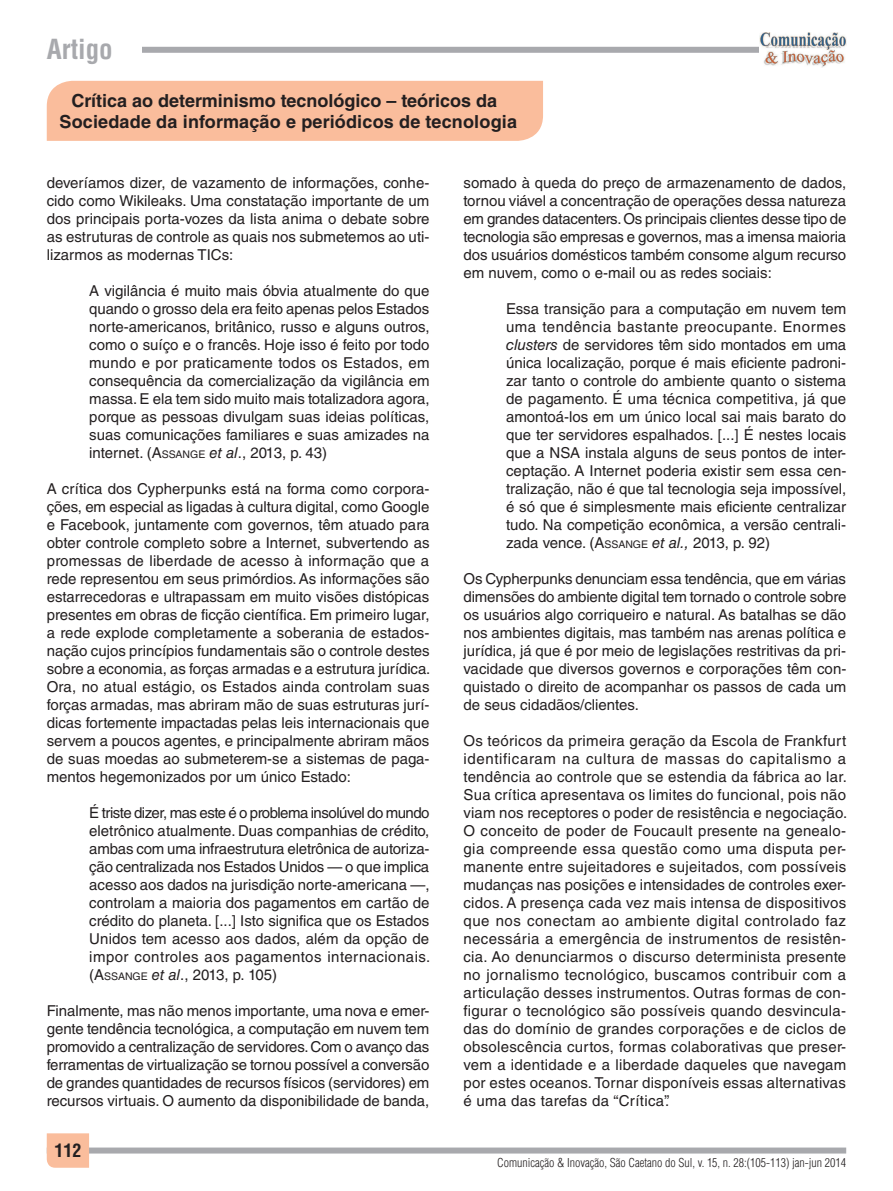
<style>
.page{position:relative;width:893px;height:1191px;background:#fff}
.page>*{position:absolute;margin:0;border:0;box-sizing:border-box;transform-origin:0 0}
.t1{font:700 condensed 27px "Helvetica LT Std";color:#a8a9ad}
.t2{font:700 18px/21.6px "Helvetica LT Std";color:#231f20;text-align:center}
.t3{font:700 condensed 18px "Helvetica LT Std";color:#231f20}
.t4{font:15px/18px "Helvetica LT Std";color:#231f20;text-align:justify}
.t5{font:300 condensed 12px "Helvetica LT Std";color:#231f20}
.t6{font:10.5px "Helvetica LT Std";color:#231f20}
.s1{font-style:inherit}
.s2{font-size:10.5px}
.s3{font-style:italic}
.s4{font-size:15px}
</style>
<div class="page">
<div style="left:70px;top:47px;width:689px;height:6px;background:#a8a9ad"></div>
<div style="left:47px;top:1147px;width:799px;height:6px;background:#a8a9ad"></div>
<svg style="left:47px;top:1133px;width:42px;height:34px"></svg>
<img style="left:759px;top:32px;width:87px;height:35px">
<div style="left:47px;top:32px;width:95px;height:35px;background:#fff"></div>
<div style="left:47px;top:81px;width:496px;height:60px;background:#fabd9c"></div>
<h1 class="t1" style="left:47px;top:33px;width:68px">Artigo</h1>
<h1 class="t1" style="left:47px;top:33px;width:49px">xxxx</h1>
<p class="t2" style="left:60px;top:89px;width:459px">Crítica ao determinismo tecnológico – teóricos da<br>Sociedade da informação e periódicos de tecnologia</p>
<p class="t4" style="left:47px;top:174px;width:384px">deveríamos dizer, de vazamento de informações, conhe&shy;cido como Wikileaks. Uma constatação importante de um dos principais porta-vozes da lista anima o debate sobre as estruturas de controle as quais nos submetemos ao uti&shy;lizarmos as modernas TICs:</p>
<p class="t4" style="left:89px;top:282px;width:342px">A vigilância é muito mais óbvia atualmente do que quando o grosso dela era feito apenas pelos Estados norte-americanos, britânico, russo e alguns outros, como o suíço e o francês. Hoje isso é feito por todo mundo e por praticamente todos os Estados, em consequência da comercialização da vigilância em massa. E ela tem sido muito mais totalizadora agora, porque as pessoas divulgam suas ideias políticas, suas comunicações familiares e suas amizades na internet. (<span class="s1">A</span><span class="s2">SSA</span></p>
<p class="t4" style="left:183px;top:444px;width:146px"><span class="s2">NGE</span> <span class="s3">et al</span>., 2013, p. 43)</p>
<p class="t4" style="left:47px;top:480px;width:385px">A crítica dos Cypherpunks está na forma como corpora&shy;ções, em especial as ligadas à cultura digital, como Google e Facebook, juntamente com governos, têm atuado para obter controle completo sobre a Internet, subvertendo as promessas de liberdade de acesso à informação que a rede representou em seus primórdios. As informações são estarrecedoras e ultrapassam em muito visões distópicas presentes em obras de ficção científica. Em primeiro lugar, a rede explode completamente a soberania de estados&shy;nação cujos princípios fundamentais são o controle destes sobre a economia, as forças armadas e a estrutura jurídica.<br>Ora, no atual estágio, os Estados ainda controlam suas forças armadas, mas abriram mão de suas estruturas jurí&shy;dicas fortemente impactadas pelas leis internacionais que servem a poucos agentes, e principalmente abriram mãos de suas moedas ao submeterem-se a sistemas de paga&shy;mentos hegemonizados por um único Estado:</p>
<p class="t4" style="left:89px;top:804px;width:343px">É triste dizer, mas este é o problema insolúvel do mundo eletrônico atualmente. Duas companhias de crédito, ambas com uma infraestrutura eletrônica de autoriza&shy;ção centralizada nos Estados Unidos — o que implica acesso aos dados na jurisdição norte-americana —, controlam a maioria dos pagamentos em cartão de crédito do planeta. [...] Isto significa que os Estados Unidos tem acesso aos dados, além da opção de impor controles aos pagamentos internacionais.</p>
<p class="t6" style="left:89px;top:970px;width:23px"><span class="s4">(</span><span class="s4">A</span>SSA</p>
<p class="t4" style="left:125px;top:966px;width:154px"><span class="s2">NGE</span> <span class="s3">et al</span>., 2013, p. 105)</p>
<p class="t4" style="left:47px;top:1002px;width:384px">Finalmente, mas não menos importante, uma nova e emer&shy;gente tendência tecnológica, a computação em nuvem tem promovido a centralização de servidores. Com o avanço das ferramentas de virtualização se tornou possível a conversão de grandes quantidades de recursos físicos (servidores) em recursos virtuais. O aumento da disponibilidade de banda,</p>
<p class="t3" style="left:54px;top:1139px;width:28px">112</p>
<p class="t4" style="left:463px;top:174px;width:384px">somado à queda do preço de armazenamento de dados, tornou viável a concentração de operações dessa natureza em grandes datacenters. Os principais clientes desse tipo de tecnologia são empresas e governos, mas a imensa maioria dos usuários domésticos também consome algum recurso em nuvem, como o e-mail ou as redes sociais:</p>
<p class="t4" style="left:506px;top:300px;width:342px">Essa transição para a computação em nuvem tem uma tendência bastante preocupante. Enormes <span class="s3">clusters</span> de servidores têm sido montados em uma única localização, porque é mais eficiente padroni&shy;zar tanto o controle do ambiente quanto o sistema de pagamento. É uma técnica competitiva, já que amontoá-los em um único local sai mais barato do que ter servidores espalhados. [...] É nestes locais que a NSA instala alguns de seus pontos de inter&shy;ceptação. A Internet poderia existir sem essa cen&shy;tralização, não é que tal tecnologia seja impossível, é só que é simplesmente mais eficiente centralizar tudo. Na competição econômica, a versão centrali&shy;zada vence. (<span class="s1">A</span><span class="s2">SSA</span></p>
<p class="t4" style="left:625px;top:534px;width:146px"><span class="s2">NGE</span> <span class="s3">et al.,</span> 2013, p. 92)</p>
<p class="t4" style="left:463px;top:570px;width:384px">Os Cypherpunks denunciam essa tendência, que em várias dimensões do ambiente digital tem tornado o controle sobre os usuários algo corriqueiro e natural. As batalhas se dão nos ambientes digitais, mas também nas arenas política e jurídica, já que é por meio de legislações restritivas da pri&shy;vacidade que diversos governos e corporações têm con&shy;quistado o direito de acompanhar os passos de cada um de seus cidadãos/clientes.</p>
<p class="t4" style="left:463px;top:732px;width:385px">Os teóricos da primeira geração da Escola de Frankfurt identificaram na cultura de massas do capitalismo a tendência ao controle que se estendia da fábrica ao lar.<br>Sua crítica apresentava os limites do funcional, pois não viam nos receptores o poder de resistência e negociação.<br>O conceito de poder de Foucault presente na genealo&shy;gia compreende essa questão como uma disputa per&shy;manente entre sujeitadores e sujeitados, com possíveis mudanças nas posições e intensidades de controles exer&shy;cidos. A presença cada vez mais intensa de dispositivos que nos conectam ao ambiente digital controlado faz necessária a emergência de instrumentos de resistên&shy;cia. Ao denunciarmos o discurso determinista presente no jornalismo tecnológico, buscamos contribuir com a articulação desses instrumentos. Outras formas de con&shy;figurar o tecnológico são possíveis quando desvincula&shy;das do domínio de grandes corporações e de ciclos de obsolescência curtos, formas colaborativas que preser&shy;vem a identidade e a liberdade daqueles que navegam por estes oceanos. Tornar disponíveis essas alternativas é uma das tarefas da “Crítica”.</p>
<p class="t5" style="left:497px;top:1155px;width:351px">Comunicação &amp; Inovação, São Caetano do Sul, v. 15, n. 28:(105-113) jan-jun 2014</p>
</div>
